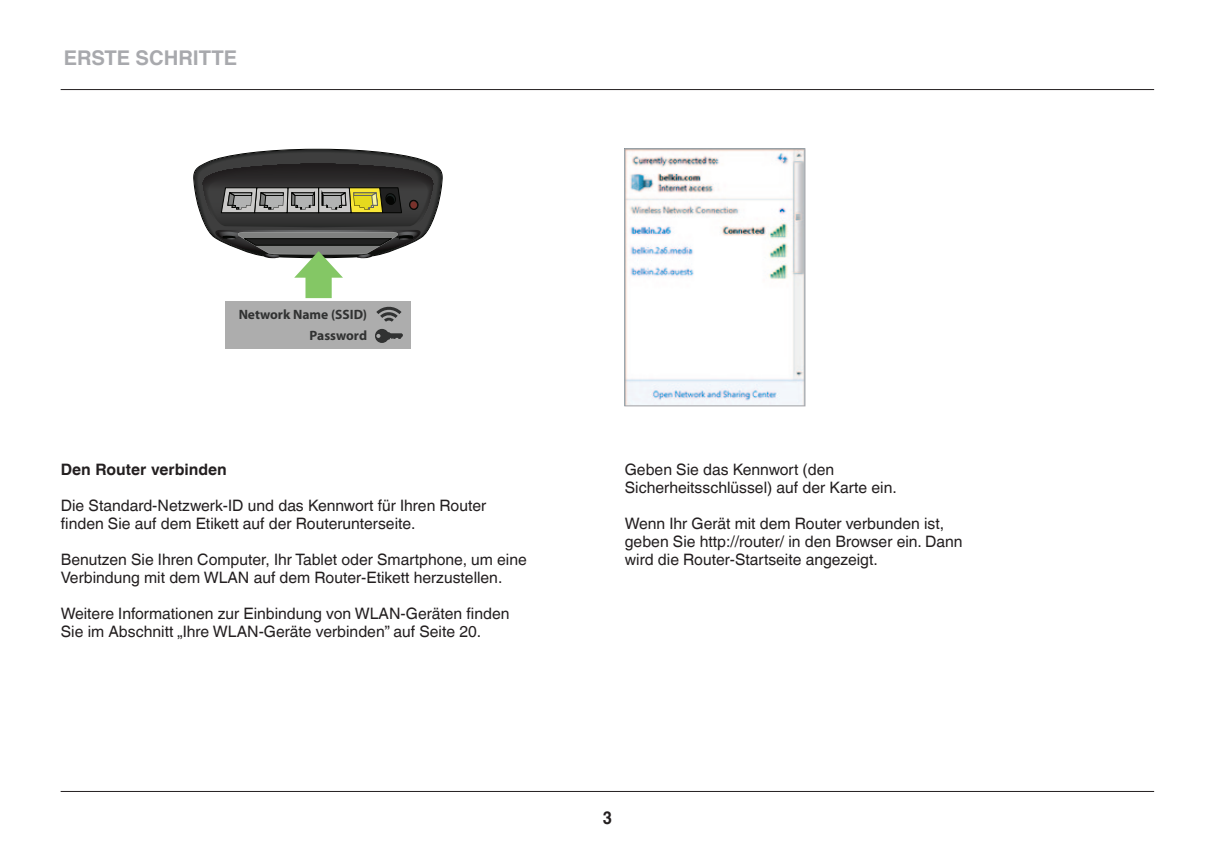
<style>
.page{position:relative;width:1215px;height:852px;background:#fff}
.page>*{position:absolute;margin:0;border:0;box-sizing:border-box;transform-origin:0 0}
.t1{font:700 20.25px "Helvetica World";color:#a8a9ad}
.t2{font:700 18px "Helvetica World";color:#231f20;scale:.9 1}
.t3{font:15.75px/18px "Helvetica World";color:#231f20}
.t4{font:700 15.75px "Helvetica World";color:#231f20}
.t5{font:700 13.5px/21.4px "Myriad Pro";color:#313232;text-align:right}
</style>
<div class="page">
<hr style="left:61px;top:790px;width:1093px;height:1px;background:#231f20">
<hr style="left:61px;top:89px;width:1093px;height:1px;background:#231f20">
<img style="left:626px;top:150px;width:178px;height:254px">
<div style="left:624px;top:148px;width:182px;height:258px;border:1px solid #a8a9ad"></div>
<div style="left:226px;top:301px;width:185px;height:47px;background:#adadad"></div>
<svg style="left:376px;top:306px;width:26px;height:15px"></svg>
<svg style="left:375px;top:329px;width:28px;height:14px"></svg>
<svg style="left:193px;top:149px;width:250px;height:149px"></svg>
<p class="t1" style="left:64px;top:46px;width:175px">Erste Schritte</p>
<p class="t5" style="left:239px;top:303px;width:130px">Network Name (SSID)<br>Password</p>
<p class="t4" style="left:61px;top:459px;width:168px">Den Router verbinden</p>
<p class="t3" style="left:61px;top:496px;width:427px">Die Standard-Netzwerk-ID und das Kennwort für Ihren Router finden Sie auf dem Etikett auf der Routerunterseite.</p>
<p class="t3" style="left:61px;top:550px;width:467px">Benutzen Sie Ihren Computer, Ihr Tablet oder Smartphone, um eine<br>Verbindung mit dem WLAN auf dem Router-Etikett herzustellen.</p>
<p class="t3" style="left:61px;top:604px;width:450px">Weitere Informationen zur Einbindung von WLAN-Geräten finden<br>Sie im Abschnitt „Ihre WLAN-Geräte verbinden” auf Seite 20.</p>
<p class="t3" style="left:625px;top:460px;width:273px">Geben Sie das Kennwort (den<br>Sicherheitsschlüssel) auf der Karte ein.</p>
<p class="t3" style="left:625px;top:514px;width:339px">Wenn Ihr Gerät mit dem Router verbunden ist, geben Sie http://router/ in den Browser ein. Dann wird die Router-Startseite angezeigt.</p>
<p class="t2" style="left:603px;top:806px;width:12px">3</p>
</div>
